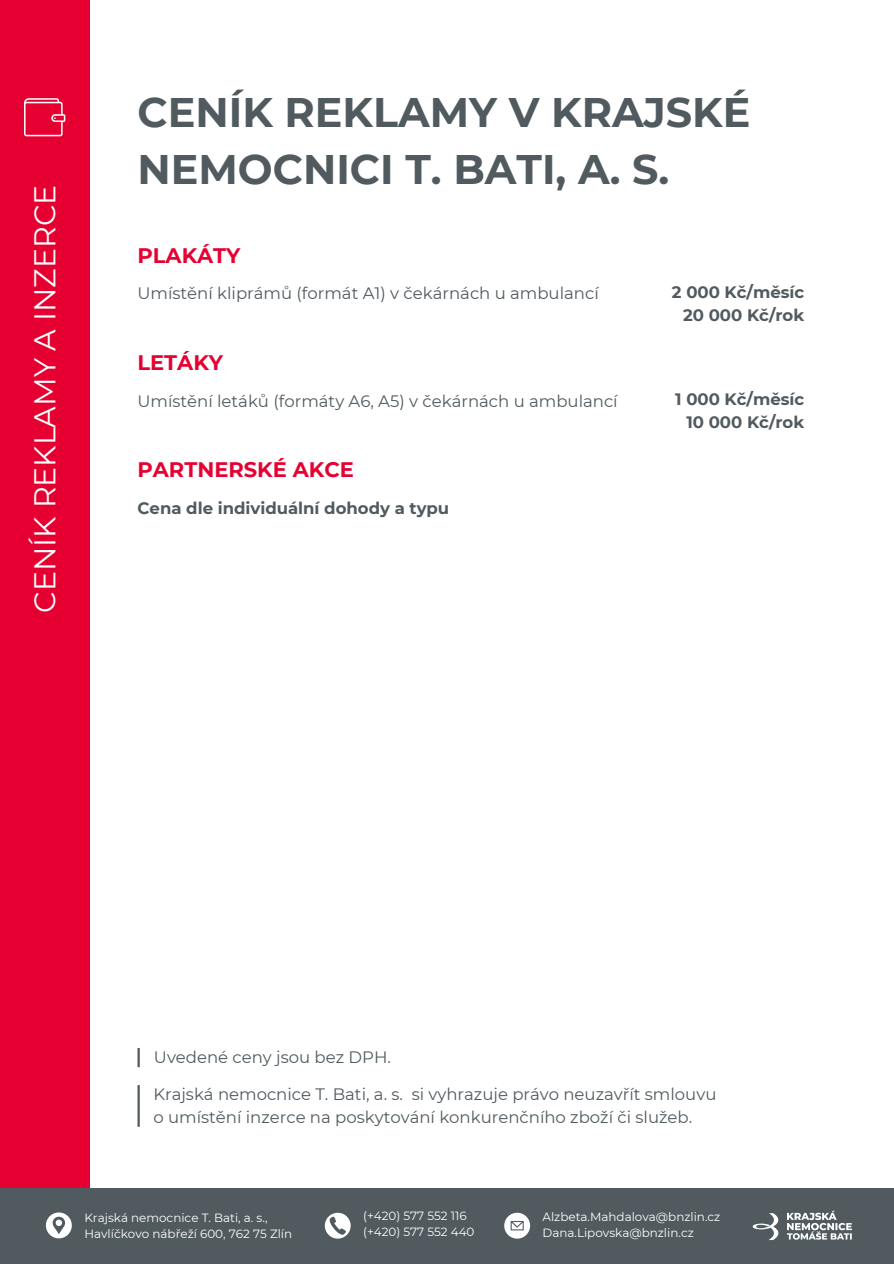
<style>
.page{position:relative;width:894px;height:1264px;background:#fff}
.page>*{position:absolute;margin:0;border:0;box-sizing:border-box;transform-origin:0 0}
.t1{font:700 41.25px/57.3px "Montserrat";color:#505a5f}
.t2{font:30px "Montserrat";color:#fff}
.t3{font:700 21px "Montserrat";color:#e60031}
.t4{font:16.5px/22.5px "Montserrat";color:#505a5f}
.t5{font:700 16.5px/22.5px "Montserrat";color:#505a5f;text-align:right}
.t6{font:11.85px "Montserrat";color:#fff}
</style>
<div class="page">
<div style="left:0;top:0;width:89px;height:1263px;background:#e60031"></div>
<div style="left:0;top:1188px;width:893px;height:75px;background:#505a5f"></div>
<svg style="left:24px;top:98px;width:41px;height:38px"></svg>
<hr style="left:137px;top:1047px;width:3px;height:20px;background:#505a5f">
<hr style="left:137px;top:1085px;width:3px;height:41px;background:#505a5f">
<svg style="left:46px;top:1212px;width:26px;height:26px"></svg>
<svg style="left:504px;top:1212px;width:26px;height:26px"></svg>
<svg style="left:325px;top:1212px;width:25px;height:26px"></svg>
<svg style="left:752px;top:1210px;width:99px;height:29px"></svg>
<h2 class="t2" style="left:26px;top:612px;width:429px;rotate:-90deg">CENÍK REKLAMY A INZERCE</h2>
<p class="t1" style="left:137px;top:83px;width:614px">CENÍK REKLAMY V KRAJSKÉ<br>NEMOCNICI T. BATI, A. S.</p>
<p class="t3" style="left:137px;top:242px;width:104px">PLAKÁTY</p>
<p class="t4" style="left:137px;top:282px;width:462px">Umístění kliprámů (formát A1) v čekárnách u ambulancí</p>
<p class="t3" style="left:137px;top:349px;width:87px">LETÁKY</p>
<p class="t4" style="left:137px;top:389px;width:481px">Umístění letáků (formáty A6, A5) v čekárnách u ambulancí</p>
<p class="t3" style="left:137px;top:457px;width:218px">PARTNERSKÉ AKCE</p>
<p class="t5" style="left:137px;top:497px;width:313px">Cena dle individuální dohody a typu</p>
<h1 class="t5" style="left:671px;top:281px;width:134px">2 000 Kč/měsíc<br>20 000 Kč/rok</h1>
<h4 class="t5" style="left:675px;top:388px;width:130px">1 000 Kč/měsíc<br>10 000 Kč/rok</h4>
<h4 class="t4" style="left:154px;top:1045px;width:238px">Uvedené ceny jsou bez DPH.</h4>
<h5 class="t4" style="left:153px;top:1083px;width:564px">Krajská nemocnice T. Bati, a. s. si vyhrazuje právo neuzavřít smlouvu o umístění inzerce na poskytování konkurenčního zboží či služeb.</h5>
<h5 class="t6" style="left:84px;top:1210px;width:184px">Krajská nemocnice T. Bati, a. s.,</h5>
<p class="t6" style="left:84px;top:1226px;width:209px">Havlíčkovo nábřeží 600, 762 75 Zlín</p>
<p class="t6" style="left:363px;top:1208px;width:105px">(+420) 577 552 116</p>
<p class="t6" style="left:363px;top:1224px;width:113px">(+420) 577 552 440</p>
<p class="t6" style="left:542px;top:1209px;width:179px">Alzbeta.Mahdalova@bnzlin.cz</p>
<p class="t6" style="left:542px;top:1225px;width:153px">Dana.Lipovska@bnzlin.cz</p>
</div>
